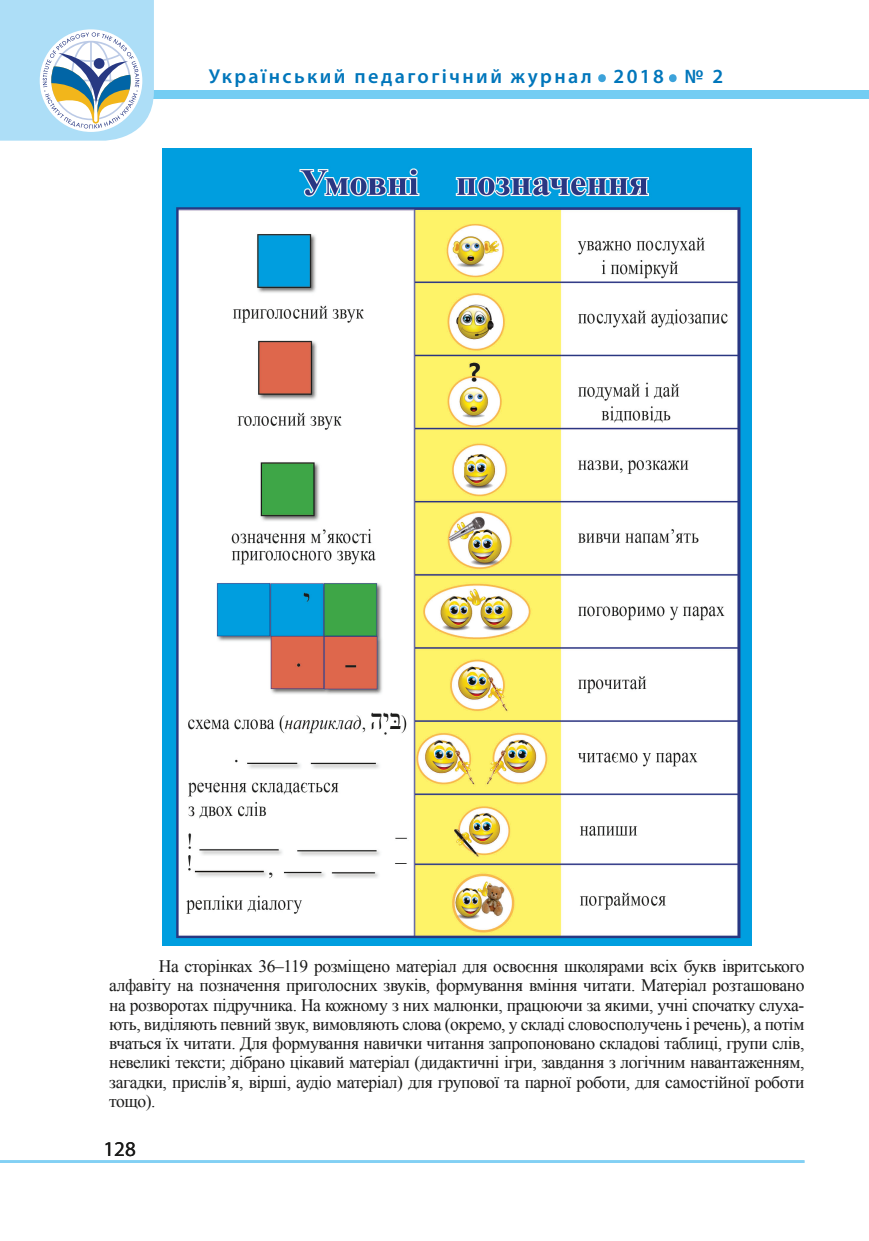
<style>
.page{position:relative;width:869px;height:1241px;background:#fff}
.page>*{position:absolute;margin:0;border:0;box-sizing:border-box;transform-origin:0 0}
.t1{font:600 50.4px "Myriad Pro";color:#3ca2da}
.t2{font:21px "Myriad Pro";color:#1a1a19}
.t3{font:600 20.12px "Myriad Pro";letter-spacing:.12em;color:#0076bb}
.Стиль_абзаца_1222222{font:17.5px/19.2px "Times New Roman";letter-spacing:-.025em;color:#1a1a19;text-align:justify}
</style>
<div class="page">
<hr style="left:0;top:1159px;width:804px;height:3px;background:#82d0f4">
<div style="left:0;top:90px;width:868px;height:8px;background:#74cdf3"></div>
<svg style="left:0;top:0;width:154px;height:141px"></svg>
<img style="left:162px;top:149px;width:589px;height:796px">
<p class="t3" style="left:208px;top:64px;width:384px">Український педагогічний журнал</p>
<h1 class="t1" style="left:595px;top:33px;width:13px">.</h1>
<p class="t3" style="left:613px;top:64px;width:52px">2018</p>
<h1 class="t1" style="left:666px;top:33px;width:13px">.</h1>
<p class="t3" style="left:684px;top:64px;width:40px">№ 2</p>
<p class="Стиль_абзаца_1222222" style="left:109px;top:956px;width:696px;text-indent:50px">На сторінках 36–119 розміщено матеріал для освоєння школярами всіх букв івритського алфавіту на позначення приголосних звуків, формування вміння читати. Матеріал розташовано на розворотах підручника. На кожному з них малюнки, працюючи за якими, учні спочатку слуха&shy;ють, виділяють певний звук, вимовляють слова (окремо, у складі словосполучень і речень), а потім вчаться їх читати. Для формування навички читання запропоновано складові таблиці, групи слів, невеликі тексти; дібрано цікавий матеріал (дидактичні ігри, завдання з логічним навантаженням, загадки, прислів’я, вірші, аудіо матеріал) для групової та парної роботи, для самостійної роботи тощо).</p>
<p class="t2" style="left:103px;top:1135px;width:34px">128</p>
</div>
